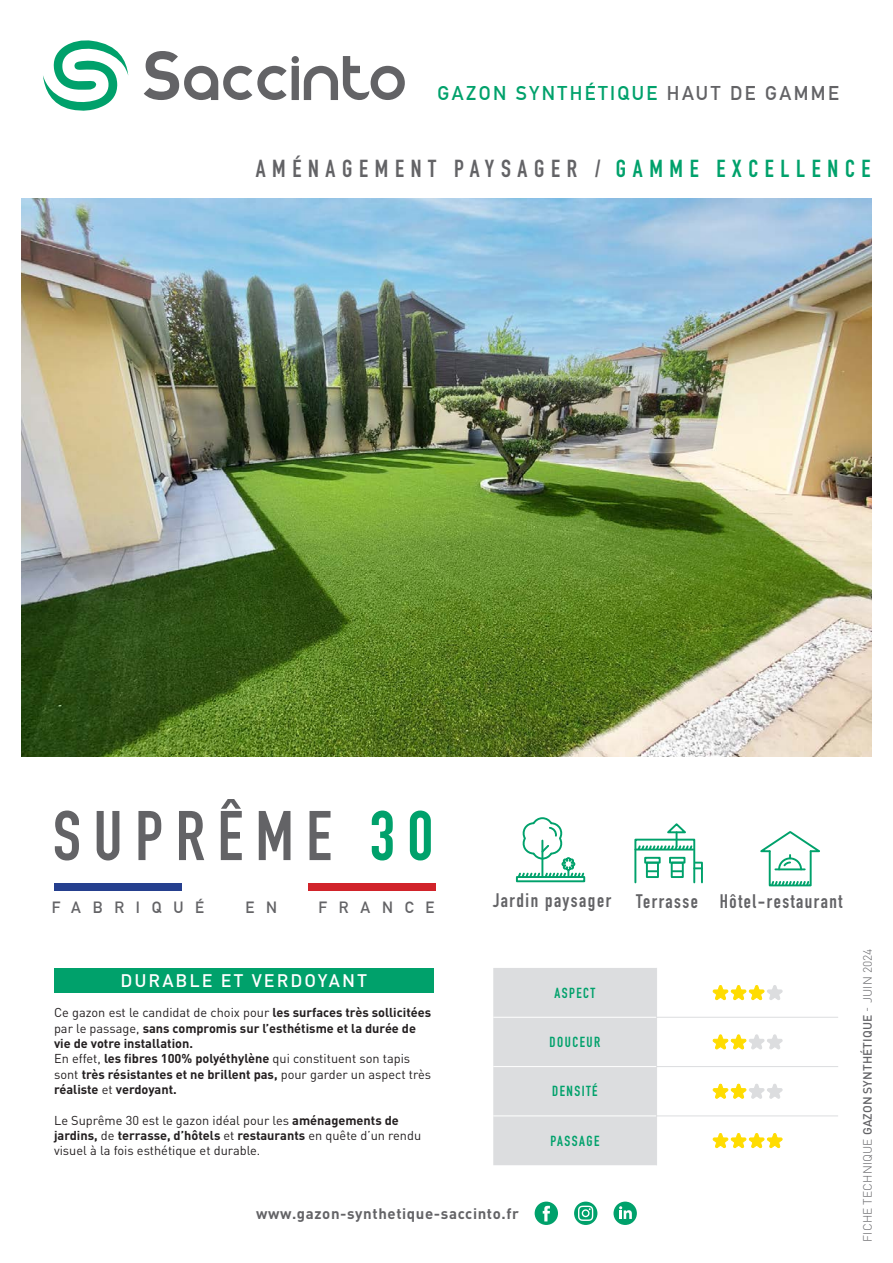
<style>
.page{position:relative;width:893px;height:1263px;background:#fff}
.page>*{position:absolute;margin:0;border:0;box-sizing:border-box;transform-origin:0 0}
.t1{font:700 69px "DIN Condensed";letter-spacing:.18em;color:#636366}
.t2{font:700 32.25px "DIN Alternate";color:#231f20}
.t3{font:700 24.3px "DIN Condensed";letter-spacing:.275em;color:#636366}
.t4{font:700 19.5px "DIN Alternate";letter-spacing:.125em;color:#00a16b}
.t5{font:700 19.35px "DIN Condensed";letter-spacing:.08em;color:#636366}
.t6{font:500 18px "DIN Pro";letter-spacing:.11em;color:#fff}
.t7{font:700 16.05px "DIN Alternate";letter-spacing:.74em;color:#636366}
.t8{font:700 15px "DIN Pro";letter-spacing:.04em;color:#636366}
.t9{font:700 14.85px "DIN Alternate";color:#231f20}
.t10{font:700 14.4px "DIN Condensed";letter-spacing:.1em;color:#00a16b}
.t11{font:700 12.75px/15.3px "DIN Pro";color:#231f20}
.t12{font:12.75px/15.3px "DIN Pro";color:#231f20}
.t13{font:300 12px "DIN Pro";letter-spacing:.01em;color:#636366}
.s1{color:#636366}
.s2{color:#00a16b}
.s3{font-weight:400}
.s4{font-weight:700}
.s5{font-weight:500}
</style>
<div class="page">
<svg style="left:144px;top:51px;width:261px;height:49px"></svg>
<svg style="left:43px;top:40px;width:85px;height:71px"></svg>
<svg style="left:535px;top:1205px;width:23px;height:20px"></svg>
<div style="left:535px;top:1201px;width:23px;height:24px;background:#00a16b;border-radius:50%"></div>
<svg style="left:543px;top:1206px;width:7px;height:15px"></svg>
<svg style="left:574px;top:1205px;width:23px;height:20px"></svg>
<svg style="left:574px;top:1201px;width:23px;height:24px"></svg>
<svg style="left:578px;top:1205px;width:15px;height:16px"></svg>
<svg style="left:613px;top:1204px;width:24px;height:21px"></svg>
<div style="left:613px;top:1201px;width:24px;height:24px;background:#00a16b;border-radius:50%"></div>
<svg style="left:619px;top:1206px;width:13px;height:13px"></svg>
<img style="left:21px;top:199px;width:851px;height:558px">
<svg style="left:493px;top:968px;width:345px;height:197px"></svg>
<div style="left:54px;top:968px;width:380px;height:24px;background:#00a16b"></div>
<div style="left:54px;top:883px;width:128px;height:8px;background:#253f8e"></div>
<div style="left:309px;top:883px;width:127px;height:8px;background:#d1232a"></div>
<svg style="left:515px;top:817px;width:71px;height:66px"></svg>
<svg style="left:760px;top:831px;width:60px;height:56px"></svg>
<svg style="left:634px;top:823px;width:69px;height:61px"></svg>
<h3 class="t4" style="left:437px;top:79px;width:403px">GAZON SYNTHÉTIQUE <span class="s1">HAUT DE GAMME</span></h3>
<h3 class="t3" style="left:256px;top:152px;width:616px">AMÉNAGEMENT PAYSAGER / <span class="s2">GAMME EXCELLENCE</span></h3>
<p class="t1" style="left:53px;top:789px;width:382px">SUPRÊME <span class="s2">30</span></p>
<p class="t7" style="left:52px;top:895px;width:154px">FABRIQUÉ</p>
<p class="t7" style="left:245px;top:895px;width:33px">E N</p>
<p class="t7" style="left:318px;top:895px;width:117px">FRANCE</p>
<p class="t5" style="left:493px;top:887px;width:120px">Jardin paysager</p>
<p class="t6" style="left:120px;top:968px;width:248px">DURABLE ET VERDOYANT</p>
<p class="t11" style="left:54px;top:1005px;width:379px"><span class="s3">Ce gazon est le candidat de choix pour</span> les surfaces très sollicitées <span class="s3">par le passage,</span> sans compromis sur l’esthétisme et la durée de vie de votre installation.</p>
<p class="t11" style="left:54px;top:1050px;width:379px"><span class="s3">En effet,</span> les fibres 100% polyéthylène <span class="s3">qui constituent son tapis sont</span> très résistantes et ne brillent pas, <span class="s3">pour garder un aspect très </span>réaliste <span class="s3">et</span> verdoyant.</p>
<p class="t12" style="left:54px;top:1112px;width:369px">Le Suprême 30 est le gazon idéal pour les <span class="s4">aménagements de jardins,</span> de <span class="s4">terrasse, d’hôtels</span> et <span class="s4">restaurants</span> en quête d’un rendu visuel à la fois esthétique et durable.</p>
<p class="t2" style="left:245px;top:1092px;width:162px">TECHNIQUE</p>
<p class="t8" style="left:256px;top:1203px;width:264px">www.gazon-synthetique-saccinto.fr</p>
<p class="t10" style="left:554px;top:983px;width:42px">ASPECT</p>
<p class="t10" style="left:550px;top:1032px;width:52px">DOUCEUR</p>
<p class="t10" style="left:552px;top:1082px;width:47px">DENSITÉ</p>
<p class="t10" style="left:550px;top:1131px;width:50px">PASSAGE</p>
<p class="t5" style="left:636px;top:888px;width:63px">Terrasse</p>
<p class="t5" style="left:720px;top:888px;width:124px">Hôtel-restaurant</p>
<p class="t13" style="left:859px;top:1242px;width:294px;rotate:-90deg">FICHE TECHNIQUE <span class="s5">GAZON SYNTHÉTIQUE</span> - JUIN 2024</p>
<p class="t9" style="left:862px;top:1150px;width:33px">Padd</p>
</div>
